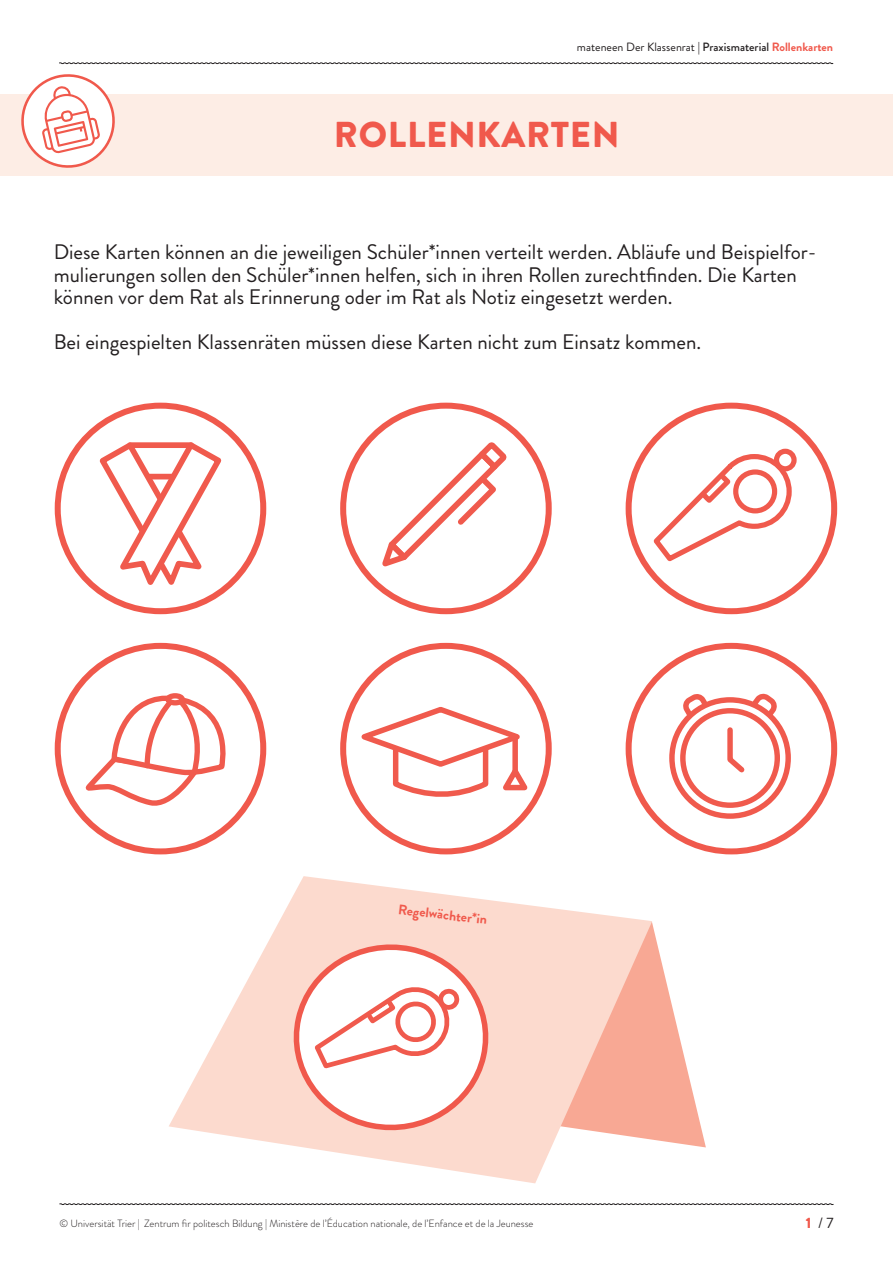
<style>
.page{position:relative;width:893px;height:1263px;background:#fff}
.page>*{position:absolute;margin:0;border:0;box-sizing:border-box;transform-origin:0 0}
.t1{font:900 36px "Brandon Grotesque";letter-spacing:.02em;color:#f0594c}
.t2{font:21px/22.5px "Brandon Grotesque";color:#231f20}
.t3{font:15px "Brandon Grotesque";color:#231f20}
.t4{font:700 13.95px "Brandon Grotesque";color:#f0594c}
.t5{font:12px "Brandon Grotesque";color:#231f20}
.t6{font:300 10.5px "Brandon Grotesque";color:#231f20}
.s1{font-weight:500}
.s2{font-weight:700;color:#f0594c}
.s3{font-weight:900;color:#f0594c}
</style>
<div class="page">
<svg style="left:59px;top:1203px;width:775px;height:2px;background:#868384"></svg>
<svg style="left:59px;top:62px;width:775px;height:2px;background:#878586"></svg>
<svg style="left:652px;top:922px;width:54px;height:225px"></svg>
<svg style="left:169px;top:876px;width:483px;height:307px;fill:#fcdace"></svg>
<div style="left:0;top:94px;width:893px;height:82px;background:#fdede5"></div>
<svg style="left:21px;top:74px;width:94px;height:94px"></svg>
<svg style="left:95px;top:442px;width:131px;height:153px"></svg>
<svg style="left:376px;top:437px;width:131px;height:130px"></svg>
<div style="left:774px;top:449px;width:23px;height:22px;border:5px solid #f05a4d;border-radius:50%"></div>
<svg style="left:649px;top:451px;width:145px;height:114px"></svg>
<svg style="left:281px;top:932px;width:220px;height:204px"></svg>
<svg style="left:348px;top:704px;width:186px;height:94px"></svg>
<svg style="left:83px;top:682px;width:143px;height:124px"></svg>
<div style="left:165px;top:693px;width:20px;height:12px;border:5px solid #f05a4d;border-radius:50%"></div>
<svg style="left:680px;top:694px;width:33px;height:29px"></svg>
<svg style="left:672px;top:700px;width:116px;height:116px"></svg>
<div style="left:669px;top:697px;width:122px;height:122px;border:5px solid #f05a4d;border-radius:50%"></div>
<div style="left:683px;top:711px;width:94px;height:94px;background:#fff;border-radius:50%"></div>
<div style="left:680px;top:708px;width:100px;height:100px;border:5px solid #f05a4d;border-radius:50%"></div>
<svg style="left:725px;top:693px;width:57px;height:84px"></svg>
<div style="left:55px;top:403px;width:211px;height:211px;border:6px solid #f0594c;border-radius:50%"></div>
<div style="left:55px;top:643px;width:211px;height:211px;border:6px solid #f0594c;border-radius:50%"></div>
<div style="left:340px;top:403px;width:212px;height:211px;border:6px solid #f0594c;border-radius:50%"></div>
<div style="left:340px;top:643px;width:212px;height:211px;border:6px solid #f0594c;border-radius:50%"></div>
<div style="left:626px;top:403px;width:211px;height:211px;border:6px solid #f0594c;border-radius:50%"></div>
<div style="left:626px;top:643px;width:211px;height:211px;border:6px solid #f0594c;border-radius:50%"></div>
<p class="t5" style="left:577px;top:39px;width:258px">mateneen Der Klassenrat <span class="s1">| Praxismaterial</span> <span class="s2">Rollenkarten</span></p>
<h1 class="t1" style="left:334px;top:109px;width:287px">ROLLENKARTEN</h1>
<p class="t2" style="left:54px;top:241px;width:764px">Diese Karten können an die jeweiligen Schüler*innen verteilt werden. Abläufe und Beispielfor&shy;mulierungen sollen den Schüler*innen helfen, sich in ihren Rollen zurechtfinden. Die Karten können vor dem Rat als Erinnerung oder im Rat als Notiz eingesetzt werden.</p>
<p class="t2" style="left:54px;top:331px;width:649px">Bei eingespielten Klassenräten müssen diese Karten nicht zum Einsatz kommen.</p>
<p class="t4" style="left:400px;top:899px;width:91px;rotate:7deg">Regelwächter*in</p>
<p class="t6" style="left:60px;top:1216px;width:475px">© Universität Trier | Zentrum fir politesch Bildung | Ministère de l’Éducation nationale, de l’Enfance et de la Jeunesse</p>
<p class="t3" style="left:806px;top:1213px;width:29px"><span class="s3">1</span> / 7</p>
</div>
